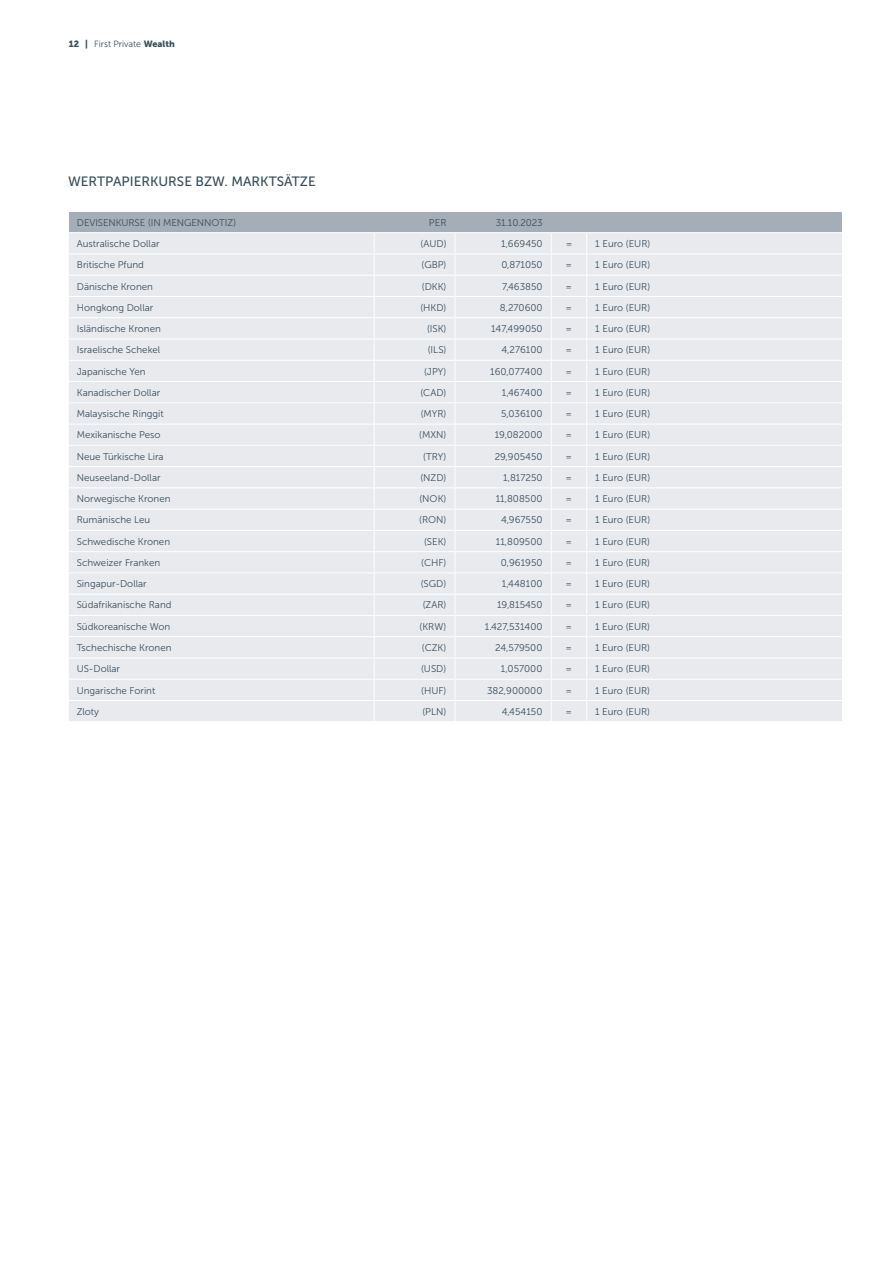
<style>
.page{position:relative;width:893px;height:1263px;background:#fff}
.page>*{position:absolute;margin:0;border:0;box-sizing:border-box;transform-origin:0 0}
.t1{font:13.5px "Museo Sans 500";color:#394d5c}
.t2{font:9.75px "Museo Sans 300";color:#394d5c}
.t3{font:9px "Museo Sans 300";color:#394d5c}
.s1{font-family:"Museo Sans 900"}
</style>
<div class="page">
<svg style="left:69px;top:211px;width:773px;height:510px"></svg>
<p class="t3" style="left:69px;top:39px;width:108px"><span class="s1">12 |</span> First Private <span class="s1">Wealth</span></p>
<h1 class="t1" style="left:68px;top:174px;width:249px">WERTPAPIERKURSE BZW. MARKTSÄTZE</h1>
<p class="t2" style="left:77px;top:217px;width:161px">DEVISENKURSE (IN MENGENNOTIZ)</p>
<p class="t2" style="left:429px;top:217px;width:19px">PER</p>
<p class="t2" style="left:496px;top:217px;width:48px">31.10.2023</p>
<p class="t2" style="left:77px;top:238px;width:84px">Australische Dollar</p>
<p class="t2" style="left:421px;top:238px;width:27px">(AUD)</p>
<p class="t2" style="left:501px;top:238px;width:43px">1,669450</p>
<p class="t2" style="left:566px;top:238px;width:8px">=</p>
<p class="t2" style="left:595px;top:238px;width:56px">1 Euro (EUR)</p>
<p class="t2" style="left:77px;top:260px;width:69px">Britische Pfund</p>
<p class="t2" style="left:421px;top:260px;width:26px">(GBP)</p>
<p class="t2" style="left:501px;top:260px;width:43px">0,871050</p>
<p class="t2" style="left:566px;top:260px;width:8px">=</p>
<p class="t2" style="left:595px;top:260px;width:56px">1 Euro (EUR)</p>
<p class="t2" style="left:77px;top:281px;width:78px">Dänische Kronen</p>
<p class="t2" style="left:422px;top:281px;width:26px">(DKK)</p>
<p class="t2" style="left:502px;top:281px;width:42px">7,463850</p>
<p class="t2" style="left:566px;top:281px;width:8px">=</p>
<p class="t2" style="left:595px;top:281px;width:56px">1 Euro (EUR)</p>
<p class="t2" style="left:77px;top:302px;width:78px">Hongkong Dollar</p>
<p class="t2" style="left:420px;top:302px;width:28px">(HKD)</p>
<p class="t2" style="left:500px;top:302px;width:44px">8,270600</p>
<p class="t2" style="left:566px;top:302px;width:8px">=</p>
<p class="t2" style="left:595px;top:302px;width:56px">1 Euro (EUR)</p>
<p class="t2" style="left:77px;top:323px;width:86px">Isländische Kronen</p>
<p class="t2" style="left:427px;top:323px;width:21px">(ISK)</p>
<p class="t2" style="left:491px;top:323px;width:53px">147,499050</p>
<p class="t2" style="left:566px;top:323px;width:8px">=</p>
<p class="t2" style="left:595px;top:323px;width:56px">1 Euro (EUR)</p>
<p class="t2" style="left:77px;top:345px;width:85px">Israelische Schekel</p>
<p class="t2" style="left:428px;top:345px;width:20px">(ILS)</p>
<p class="t2" style="left:502px;top:345px;width:43px">4,276100</p>
<p class="t2" style="left:566px;top:345px;width:8px">=</p>
<p class="t2" style="left:595px;top:345px;width:56px">1 Euro (EUR)</p>
<p class="t2" style="left:77px;top:366px;width:70px">Japanische Yen</p>
<p class="t2" style="left:424px;top:366px;width:24px">(JPY)</p>
<p class="t2" style="left:490px;top:366px;width:54px">160,077400</p>
<p class="t2" style="left:566px;top:366px;width:8px">=</p>
<p class="t2" style="left:595px;top:366px;width:56px">1 Euro (EUR)</p>
<p class="t2" style="left:77px;top:387px;width:85px">Kanadischer Dollar</p>
<p class="t2" style="left:420px;top:387px;width:27px">(CAD)</p>
<p class="t2" style="left:502px;top:387px;width:42px">1,467400</p>
<p class="t2" style="left:566px;top:387px;width:8px">=</p>
<p class="t2" style="left:595px;top:387px;width:56px">1 Euro (EUR)</p>
<p class="t2" style="left:77px;top:408px;width:88px">Malaysische Ringgit</p>
<p class="t2" style="left:421px;top:408px;width:27px">(MYR)</p>
<p class="t2" style="left:501px;top:408px;width:43px">5,036100</p>
<p class="t2" style="left:566px;top:408px;width:8px">=</p>
<p class="t2" style="left:595px;top:408px;width:56px">1 Euro (EUR)</p>
<p class="t2" style="left:77px;top:430px;width:85px">Mexikanische Peso</p>
<p class="t2" style="left:419px;top:430px;width:29px">(MXN)</p>
<p class="t2" style="left:495px;top:430px;width:49px">19,082000</p>
<p class="t2" style="left:566px;top:430px;width:8px">=</p>
<p class="t2" style="left:595px;top:430px;width:56px">1 Euro (EUR)</p>
<p class="t2" style="left:77px;top:451px;width:88px">Neue Türkische Lira</p>
<p class="t2" style="left:423px;top:451px;width:25px">(TRY)</p>
<p class="t2" style="left:495px;top:451px;width:49px">29,905450</p>
<p class="t2" style="left:566px;top:451px;width:8px">=</p>
<p class="t2" style="left:595px;top:451px;width:56px">1 Euro (EUR)</p>
<p class="t2" style="left:77px;top:472px;width:85px">Neuseeland-Dollar</p>
<p class="t2" style="left:420px;top:472px;width:28px">(NZD)</p>
<p class="t2" style="left:503px;top:472px;width:41px">1,817250</p>
<p class="t2" style="left:566px;top:472px;width:8px">=</p>
<p class="t2" style="left:595px;top:472px;width:56px">1 Euro (EUR)</p>
<p class="t2" style="left:77px;top:493px;width:95px">Norwegische Kronen</p>
<p class="t2" style="left:419px;top:493px;width:28px">(NOK)</p>
<p class="t2" style="left:496px;top:493px;width:48px">11,808500</p>
<p class="t2" style="left:566px;top:493px;width:8px">=</p>
<p class="t2" style="left:595px;top:493px;width:56px">1 Euro (EUR)</p>
<p class="t2" style="left:77px;top:515px;width:75px">Rumänische Leu</p>
<p class="t2" style="left:419px;top:515px;width:29px">(RON)</p>
<p class="t2" style="left:501px;top:515px;width:43px">4,967550</p>
<p class="t2" style="left:565px;top:515px;width:8px">=</p>
<p class="t2" style="left:595px;top:515px;width:56px">1 Euro (EUR)</p>
<p class="t2" style="left:77px;top:536px;width:95px">Schwedische Kronen</p>
<p class="t2" style="left:424px;top:536px;width:24px">(SEK)</p>
<p class="t2" style="left:496px;top:536px;width:48px">11,809500</p>
<p class="t2" style="left:565px;top:536px;width:8px">=</p>
<p class="t2" style="left:595px;top:536px;width:56px">1 Euro (EUR)</p>
<p class="t2" style="left:77px;top:557px;width:85px">Schweizer Franken</p>
<p class="t2" style="left:421px;top:557px;width:27px">(CHF)</p>
<p class="t2" style="left:501px;top:557px;width:43px">0,961950</p>
<p class="t2" style="left:565px;top:557px;width:8px">=</p>
<p class="t2" style="left:595px;top:557px;width:56px">1 Euro (EUR)</p>
<p class="t2" style="left:77px;top:579px;width:71px">Singapur-Dollar</p>
<p class="t2" style="left:421px;top:579px;width:27px">(SGD)</p>
<p class="t2" style="left:502px;top:579px;width:42px">1,448100</p>
<p class="t2" style="left:565px;top:579px;width:8px">=</p>
<p class="t2" style="left:595px;top:579px;width:56px">1 Euro (EUR)</p>
<p class="t2" style="left:77px;top:600px;width:96px">Südafrikanische Rand</p>
<p class="t2" style="left:423px;top:600px;width:25px">(ZAR)</p>
<p class="t2" style="left:497px;top:600px;width:47px">19,815450</p>
<p class="t2" style="left:565px;top:600px;width:8px">=</p>
<p class="t2" style="left:595px;top:600px;width:56px">1 Euro (EUR)</p>
<p class="t2" style="left:77px;top:621px;width:95px">Südkoreanische Won</p>
<p class="t2" style="left:420px;top:621px;width:28px">(KRW)</p>
<p class="t2" style="left:485px;top:621px;width:59px">1.427,531400</p>
<p class="t2" style="left:565px;top:621px;width:8px">=</p>
<p class="t2" style="left:595px;top:621px;width:56px">1 Euro (EUR)</p>
<p class="t2" style="left:77px;top:642px;width:96px">Tschechische Kronen</p>
<p class="t2" style="left:422px;top:642px;width:26px">(CZK)</p>
<p class="t2" style="left:495px;top:642px;width:49px">24,579500</p>
<p class="t2" style="left:565px;top:642px;width:8px">=</p>
<p class="t2" style="left:595px;top:642px;width:56px">1 Euro (EUR)</p>
<p class="t2" style="left:77px;top:664px;width:45px">US-Dollar</p>
<p class="t2" style="left:421px;top:664px;width:27px">(USD)</p>
<p class="t2" style="left:501px;top:664px;width:43px">1,057000</p>
<p class="t2" style="left:565px;top:664px;width:8px">=</p>
<p class="t2" style="left:595px;top:664px;width:56px">1 Euro (EUR)</p>
<p class="t2" style="left:77px;top:685px;width:80px">Ungarische Forint</p>
<p class="t2" style="left:421px;top:685px;width:27px">(HUF)</p>
<p class="t2" style="left:487px;top:685px;width:57px">382,900000</p>
<p class="t2" style="left:565px;top:685px;width:8px">=</p>
<p class="t2" style="left:595px;top:685px;width:56px">1 Euro (EUR)</p>
<p class="t2" style="left:77px;top:706px;width:24px">Zloty</p>
<p class="t2" style="left:422px;top:706px;width:25px">(PLN)</p>
<p class="t2" style="left:502px;top:706px;width:42px">4,454150</p>
<p class="t2" style="left:565px;top:706px;width:8px">=</p>
<p class="t2" style="left:595px;top:706px;width:56px">1 Euro (EUR)</p>
</div>
